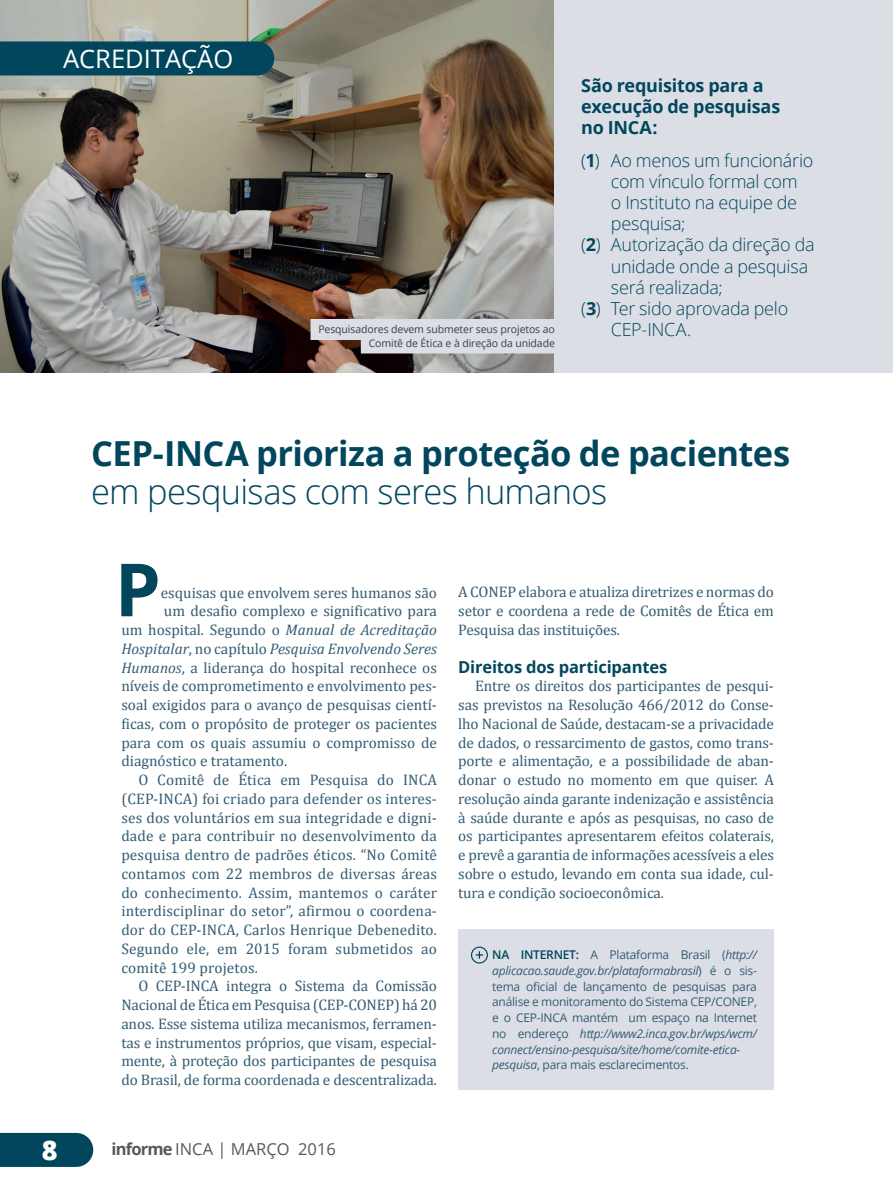
<style>
.page{position:relative;width:893px;height:1191px;background:#fff}
.page>*{position:absolute;margin:0;border:0;box-sizing:border-box;transform-origin:0 0}
.t1{font:700 73.35px "Open Sans";color:#02465d}
.t2{font:700 34.5px "Open Sans";letter-spacing:-.015em;color:#02465d}
.t3{font:300 34.5px "Open Sans";letter-spacing:-.02em;color:#02465d}
.t4{font:800 27px "Open Sans";color:#fff}
.t5{font:25.5px "Open Sans";color:#fff}
.t6{font:300 18px "Open Sans";letter-spacing:-.015em;color:#02465d}
.t7{font:700 18px/21px "Open Sans";letter-spacing:-.01em;color:#02465d}
.t8{font:700 16.5px "Open Sans";letter-spacing:-.01em;color:#02465d}
.t9{font:16.5px "Open Sans";color:#57585a}
.t10{font:15.3px/18.8px "Cambria";color:#345c72;text-align:justify}
.t11{font:italic 15.3px "Cambria";color:#345c72}
.t12{font:12px/15.8px "Open Sans";letter-spacing:-.02em;color:#345c72}
.t13{font:10.5px/13.5px "Open Sans";letter-spacing:-.01em;color:#3e3e3f;text-align:right}
.s1{font-weight:700}
.s2{font-style:italic}
.s3{font-style:normal}
.s4{font-weight:600;color:#02465d}
</style>
<div class="page">
<div style="left:553px;top:0;width:340px;height:372px;background:#dbdfe5"></div>
<img style="left:0;top:0;width:554px;height:372px">
<div style="left:0;top:1132px;width:93px;height:34px;background:#02465d"></div>
<div style="left:311px;top:319px;width:244px;height:21px;background:#dbdfe5"></div>
<div style="left:361px;top:332px;width:194px;height:21px;background:#dbdfe5"></div>
<div style="left:0;top:41px;width:274px;height:34px;background:#02465d"></div>
<div style="left:458px;top:929px;width:316px;height:160px;background:#dbdfe5"></div>
<svg style="left:471px;top:946px;width:17px;height:17px"></svg>
<h3 class="t5" style="left:63px;top:42px;width:172px">ACREDITAÇÃO</h3>
<p class="t13" style="left:318px;top:322px;width:238px">Pesquisadores devem submeter seus projetos ao<br>Comitê de Ética e à direção da unidade</p>
<p class="t7" style="left:581px;top:74px;width:201px">São requisitos para a execução de pesquisas no INCA:</p>
<p class="t6" style="left:581px;top:149px;width:234px">(<span class="s1">1</span>) Ao menos um funcionário</p>
<p class="t6" style="left:611px;top:170px;width:188px">com vínculo formal com</p>
<p class="t6" style="left:611px;top:191px;width:188px">o Instituto na equipe de</p>
<p class="t6" style="left:611px;top:212px;width:76px">pesquisa;</p>
<p class="t6" style="left:581px;top:233px;width:235px">(<span class="s1">2</span>) Autorização da direção da</p>
<p class="t6" style="left:611px;top:254px;width:199px">unidade onde a pesquisa</p>
<p class="t6" style="left:611px;top:275px;width:113px">será realizada;</p>
<p class="t6" style="left:581px;top:296px;width:209px">(<span class="s1">3</span>) Ter sido aprovada pelo</p>
<p class="t6" style="left:611px;top:317px;width:82px">CEP-INCA.</p>
<h2 class="t2" style="left:91px;top:429px;width:701px">CEP-INCA prioriza a proteção de pacientes</h2>
<h2 class="t3" style="left:91px;top:467px;width:518px">em pesquisas com seres humanos</h2>
<h3 class="t4" style="left:42px;top:1129px;width:17px">8</h3>
<h1 class="t1" style="left:115px;top:538px;width:48px">P</h1>
<p class="t10" style="left:161px;top:583px;width:278px">esquisas que envolvem seres humanos são</p>
<p class="t10" style="left:164px;top:601px;width:275px">um desafio complexo e significativo para</p>
<p class="t10" style="left:121px;top:620px;width:317px">um hospital. Segundo o <span class="s2">Manual de Acreditação</span></p>
<p class="t11" style="left:121px;top:639px;width:317px">Hospitalar<span class="s3">, no capítulo</span> Pesquisa Envolvendo Seres</p>
<p class="t10" style="left:121px;top:658px;width:317px"><span class="s2">Humanos</span>, a liderança do hospital reconhece os</p>
<p class="t10" style="left:121px;top:676px;width:317px">níveis de comprometimento e envolvimento pes-</p>
<p class="t10" style="left:121px;top:695px;width:317px">soal exigidos para o avanço de pesquisas cientí-</p>
<p class="t10" style="left:121px;top:714px;width:317px">ficas, com o propósito de proteger os pacientes</p>
<p class="t10" style="left:121px;top:733px;width:317px">para com os quais assumiu o compromisso de</p>
<p class="t10" style="left:121px;top:751px;width:167px">diagnóstico e tratamento.</p>
<p class="t10" style="left:138px;top:770px;width:300px">O Comitê de Ética em Pesquisa do INCA</p>
<p class="t10" style="left:121px;top:789px;width:317px">(CEP-INCA) foi criado para defender os interes-</p>
<p class="t10" style="left:121px;top:808px;width:317px">ses dos voluntários em sua integridade e digni-</p>
<p class="t10" style="left:121px;top:826px;width:317px">dade e para contribuir no desenvolvimento da</p>
<p class="t10" style="left:121px;top:845px;width:317px">pesquisa dentro de padrões éticos. “No Comitê</p>
<p class="t10" style="left:121px;top:864px;width:317px">contamos com 22 membros de diversas áreas</p>
<p class="t10" style="left:121px;top:883px;width:317px">do conhecimento. Assim, mantemos o caráter</p>
<p class="t10" style="left:121px;top:901px;width:317px">interdisciplinar do setor”, afirmou o coordena-</p>
<p class="t10" style="left:121px;top:920px;width:317px">dor do CEP-INCA, Carlos Henrique Debenedito.</p>
<p class="t10" style="left:121px;top:939px;width:317px">Segundo ele, em 2015 foram submetidos ao</p>
<p class="t10" style="left:121px;top:958px;width:138px">comitê 199 projetos.</p>
<p class="t10" style="left:138px;top:976px;width:300px">O CEP-INCA integra o Sistema da Comissão</p>
<p class="t10" style="left:121px;top:995px;width:317px">Nacional de Ética em Pesquisa (CEP-CONEP) há 20</p>
<p class="t10" style="left:121px;top:1014px;width:317px">anos. Esse sistema utiliza mecanismos, ferramen-</p>
<p class="t10" style="left:121px;top:1033px;width:317px">tas e instrumentos próprios, que visam, especial-</p>
<p class="t10" style="left:121px;top:1051px;width:317px">mente, à proteção dos participantes de pesquisa</p>
<p class="t10" style="left:121px;top:1070px;width:317px">do Brasil, de forma coordenada e descentralizada.</p>
<p class="t10" style="left:458px;top:583px;width:317px">A CONEP elabora e atualiza diretrizes e normas do setor e coordena a rede de Comitês de Ética em Pesquisa das instituições.</p>
<p class="t8" style="left:458px;top:655px;width:211px">Direitos dos participantes</p>
<p class="t10" style="left:458px;top:676px;width:317px;text-indent:17px">Entre os direitos dos participantes de pesqui&shy;sas previstos na Resolução 466/2012 do Conse&shy;lho Nacional de Saúde, destacam-se a privacidade de dados, o ressarcimento de gastos, como trans&shy;porte e alimentação, e a possibilidade de aban&shy;donar o estudo no momento em que quiser. A resolução ainda garante indenização e assistência à saúde durante e após as pesquisas, no caso de os participantes apresentarem efeitos colaterais, e prevê a garantia de informações acessíveis a eles sobre o estudo, levando em conta sua idade, cul&shy;tura e condição socioeconômica.</p>
<p class="t12" style="left:492px;top:946px;width:266px"><span class="s4">NA INTERNET:</span> A Plataforma Brasil (<span class="s2">http:// aplicacao.saude.gov.br/plataformabrasil</span>) é o sis&shy;tema oficial de lançamento de pesquisas para análise e monitoramento do Sistema CEP/CONEP, e o CEP-INCA mantém um espaço na Internet no endereço <span class="s2">http://www2.inca.gov.br/wps/wcm/ connect/ensino-pesquisa/site/home/comite-etica&shy;pesquisa</span>, para mais esclarecimentos.</p>
<p class="t9" style="left:112px;top:1137px;width:226px"><span class="s1">informe</span> INCA | MARÇO 2016</p>
</div>
